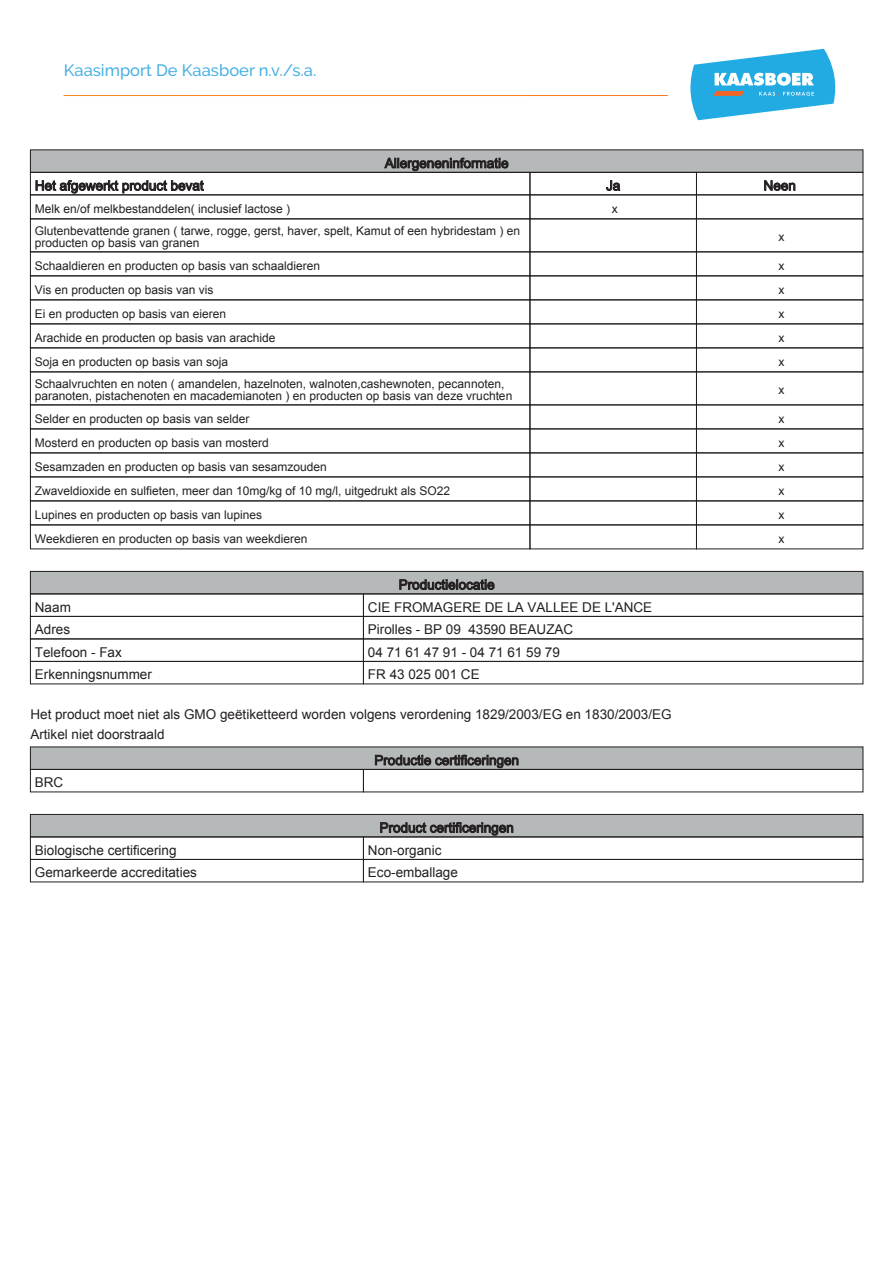
<style>
.page{position:relative;width:893px;height:1263px;background:#fff}
.page>*{position:absolute;margin:0;border:0;box-sizing:border-box;transform-origin:0 0}
.t1{font:500 16.5px "Raleway";color:#49b1e4}
.t2{font:13.5px/20.2px "Arial";color:#231f20}
.t3{font:12px/12px "Arial";color:#231f20}
</style>
<div class="page">
<svg style="left:690px;top:49px;width:145px;height:71px"></svg>
<div style="left:30px;top:150px;width:833px;height:22px;background:#b6b9b9"></div>
<div style="left:30px;top:172px;width:500px;height:23px;border:1px solid #231f20"></div>
<div style="left:530px;top:172px;width:167px;height:23px;border:1px solid #231f20"></div>
<div style="left:696px;top:172px;width:167px;height:23px;border:1px solid #231f20"></div>
<div style="left:30px;top:194px;width:500px;height:25px;border:1px solid #231f20"></div>
<div style="left:530px;top:194px;width:167px;height:25px;border:1px solid #231f20"></div>
<div style="left:696px;top:194px;width:167px;height:25px;border:1px solid #231f20"></div>
<div style="left:30px;top:218px;width:500px;height:34px;border:1px solid #231f20"></div>
<div style="left:530px;top:218px;width:167px;height:34px;border:1px solid #231f20"></div>
<div style="left:696px;top:218px;width:167px;height:34px;border:1px solid #231f20"></div>
<div style="left:30px;top:251px;width:500px;height:25px;border:1px solid #231f20"></div>
<div style="left:530px;top:251px;width:167px;height:25px;border:1px solid #231f20"></div>
<div style="left:696px;top:251px;width:167px;height:25px;border:1px solid #231f20"></div>
<div style="left:30px;top:275px;width:500px;height:25px;border:1px solid #231f20"></div>
<div style="left:530px;top:275px;width:167px;height:25px;border:1px solid #231f20"></div>
<div style="left:696px;top:275px;width:167px;height:25px;border:1px solid #231f20"></div>
<div style="left:30px;top:299px;width:500px;height:25px;border:1px solid #231f20"></div>
<div style="left:530px;top:299px;width:167px;height:25px;border:1px solid #231f20"></div>
<div style="left:696px;top:299px;width:167px;height:25px;border:1px solid #231f20"></div>
<div style="left:30px;top:323px;width:500px;height:25px;border:1px solid #231f20"></div>
<div style="left:530px;top:323px;width:167px;height:25px;border:1px solid #231f20"></div>
<div style="left:696px;top:323px;width:167px;height:25px;border:1px solid #231f20"></div>
<div style="left:30px;top:347px;width:500px;height:25px;border:1px solid #231f20"></div>
<div style="left:530px;top:347px;width:167px;height:25px;border:1px solid #231f20"></div>
<div style="left:696px;top:347px;width:167px;height:25px;border:1px solid #231f20"></div>
<div style="left:30px;top:371px;width:500px;height:34px;border:1px solid #231f20"></div>
<div style="left:530px;top:371px;width:167px;height:34px;border:1px solid #231f20"></div>
<div style="left:696px;top:371px;width:167px;height:34px;border:1px solid #231f20"></div>
<div style="left:30px;top:404px;width:500px;height:25px;border:1px solid #231f20"></div>
<div style="left:530px;top:404px;width:167px;height:25px;border:1px solid #231f20"></div>
<div style="left:696px;top:404px;width:167px;height:25px;border:1px solid #231f20"></div>
<div style="left:30px;top:428px;width:500px;height:25px;border:1px solid #231f20"></div>
<div style="left:530px;top:428px;width:167px;height:25px;border:1px solid #231f20"></div>
<div style="left:696px;top:428px;width:167px;height:25px;border:1px solid #231f20"></div>
<div style="left:30px;top:452px;width:500px;height:25px;border:1px solid #231f20"></div>
<div style="left:530px;top:452px;width:167px;height:25px;border:1px solid #231f20"></div>
<div style="left:696px;top:452px;width:167px;height:25px;border:1px solid #231f20"></div>
<div style="left:30px;top:476px;width:500px;height:25px;border:1px solid #231f20"></div>
<div style="left:530px;top:476px;width:167px;height:25px;border:1px solid #231f20"></div>
<div style="left:696px;top:476px;width:167px;height:25px;border:1px solid #231f20"></div>
<div style="left:30px;top:500px;width:500px;height:25px;border:1px solid #231f20"></div>
<div style="left:530px;top:500px;width:167px;height:25px;border:1px solid #231f20"></div>
<div style="left:696px;top:500px;width:167px;height:25px;border:1px solid #231f20"></div>
<div style="left:30px;top:524px;width:500px;height:25px;border:1px solid #231f20"></div>
<div style="left:530px;top:524px;width:167px;height:25px;border:1px solid #231f20"></div>
<div style="left:696px;top:524px;width:167px;height:25px;border:1px solid #231f20"></div>
<svg style="left:384px;top:157px;width:125px;height:14px"></svg>
<svg style="left:36px;top:180px;width:168px;height:14px"></svg>
<svg style="left:606px;top:180px;width:14px;height:11px"></svg>
<svg style="left:764px;top:180px;width:31px;height:11px"></svg>
<div style="left:30px;top:571px;width:833px;height:23px;background:#b6b9b9"></div>
<div style="left:30px;top:571px;width:833px;height:23px;border:1px solid #231f20"></div>
<div style="left:30px;top:593px;width:334px;height:24px;border:1px solid #231f20"></div>
<div style="left:363px;top:593px;width:500px;height:24px;border:1px solid #231f20"></div>
<div style="left:30px;top:616px;width:334px;height:23px;border:1px solid #231f20"></div>
<div style="left:363px;top:616px;width:500px;height:23px;border:1px solid #231f20"></div>
<div style="left:30px;top:638px;width:334px;height:24px;border:1px solid #231f20"></div>
<div style="left:363px;top:638px;width:500px;height:24px;border:1px solid #231f20"></div>
<div style="left:30px;top:661px;width:334px;height:23px;border:1px solid #231f20"></div>
<div style="left:363px;top:661px;width:500px;height:23px;border:1px solid #231f20"></div>
<svg style="left:399px;top:579px;width:96px;height:11px"></svg>
<div style="left:30px;top:747px;width:833px;height:22px;background:#b6b9b9"></div>
<div style="left:30px;top:769px;width:334px;height:23px;border:1px solid #231f20"></div>
<div style="left:363px;top:769px;width:500px;height:23px;border:1px solid #231f20"></div>
<svg style="left:375px;top:755px;width:144px;height:13px"></svg>
<div style="left:30px;top:814px;width:833px;height:23px;background:#b6b9b9"></div>
<div style="left:30px;top:814px;width:833px;height:23px;border:1px solid #231f20"></div>
<div style="left:30px;top:836px;width:334px;height:24px;border:1px solid #231f20"></div>
<div style="left:363px;top:836px;width:500px;height:24px;border:1px solid #231f20"></div>
<div style="left:30px;top:859px;width:334px;height:23px;border:1px solid #231f20"></div>
<div style="left:363px;top:859px;width:500px;height:23px;border:1px solid #231f20"></div>
<svg style="left:380px;top:822px;width:133px;height:14px"></svg>
<h1 class="t1" style="left:64px;top:60px;width:254px">Kaasimport De Kaasboer n.v./s.a.</h1>
<p class="t2" style="left:385px;top:153px;width:125px">Allergeneninformatie</p>
<p class="t2" style="left:35px;top:176px;width:170px">Het afgewerkt product bevat</p>
<p class="t2" style="left:606px;top:176px;width:16px">Ja</p>
<p class="t2" style="left:764px;top:176px;width:34px">Neen</p>
<p class="t3" style="left:35px;top:203px;width:257px">Melk en/of melkbestanddelen( inclusief lactose )</p>
<p class="t3" style="left:612px;top:203px;width:7px">x</p>
<p class="t3" style="left:35px;top:225px;width:487px">Glutenbevattende granen ( tarwe, rogge, gerst, haver, spelt, Kamut of een hybridestam ) en producten op basis van granen</p>
<p class="t3" style="left:778px;top:231px;width:7px">x</p>
<p class="t3" style="left:35px;top:260px;width:287px">Schaaldieren en producten op basis van schaaldieren</p>
<p class="t3" style="left:778px;top:260px;width:7px">x</p>
<p class="t3" style="left:35px;top:284px;width:180px">Vis en producten op basis van vis</p>
<p class="t3" style="left:778px;top:284px;width:7px">x</p>
<p class="t3" style="left:35px;top:308px;width:193px">Ei en producten op basis van eieren</p>
<p class="t3" style="left:778px;top:308px;width:7px">x</p>
<p class="t3" style="left:35px;top:332px;width:242px">Arachide en producten op basis van arachide</p>
<p class="t3" style="left:778px;top:332px;width:7px">x</p>
<p class="t3" style="left:35px;top:356px;width:195px">Soja en producten op basis van soja</p>
<p class="t3" style="left:778px;top:356px;width:7px">x</p>
<p class="t3" style="left:35px;top:378px;width:479px">Schaalvruchten en noten ( amandelen, hazelnoten, walnoten,cashewnoten, pecannoten, paranoten, pistachenoten en macademianoten ) en producten op basis van deze vruchten</p>
<p class="t3" style="left:778px;top:384px;width:7px">x</p>
<p class="t3" style="left:35px;top:413px;width:216px">Selder en producten op basis van selder</p>
<p class="t3" style="left:778px;top:413px;width:7px">x</p>
<p class="t3" style="left:35px;top:437px;width:235px">Mosterd en producten op basis van mosterd</p>
<p class="t3" style="left:778px;top:437px;width:7px">x</p>
<p class="t3" style="left:35px;top:461px;width:294px">Sesamzaden en producten op basis van sesamzouden</p>
<p class="t3" style="left:778px;top:461px;width:7px">x</p>
<p class="t3" style="left:35px;top:485px;width:417px">Zwaveldioxide en sulfieten, meer dan 10mg/kg of 10 mg/l, uitgedrukt als SO22</p>
<p class="t3" style="left:778px;top:485px;width:7px">x</p>
<p class="t3" style="left:35px;top:509px;width:229px">Lupines en producten op basis van lupines</p>
<p class="t3" style="left:778px;top:509px;width:7px">x</p>
<p class="t3" style="left:35px;top:533px;width:274px">Weekdieren en producten op basis van weekdieren</p>
<p class="t3" style="left:778px;top:533px;width:7px">x</p>
<p class="t2" style="left:399px;top:575px;width:97px">Productielocatie</p>
<p class="t2" style="left:35px;top:597px;width:38px">Naam</p>
<p class="t2" style="left:368px;top:597px;width:286px">CIE FROMAGERE DE LA VALLEE DE L'ANCE</p>
<p class="t2" style="left:35px;top:620px;width:37px">Adres</p>
<p class="t2" style="left:368px;top:620px;width:207px">Pirolles - BP 09 43590 BEAUZAC</p>
<p class="t2" style="left:35px;top:642px;width:88px">Telefoon - Fax</p>
<p class="t2" style="left:368px;top:642px;width:194px">04 71 61 47 91 - 04 71 61 59 79</p>
<p class="t2" style="left:35px;top:665px;width:119px">Erkenningsnummer</p>
<p class="t2" style="left:368px;top:665px;width:113px">FR 43 025 001 CE</p>
<p class="t2" style="left:30px;top:704px;width:643px">Het product moet niet als GMO geëtiketteerd worden volgens verordening 1829/2003/EG en 1830/2003/EG<br>Artikel niet doorstraald</p>
<p class="t2" style="left:35px;top:773px;width:30px">BRC</p>
<p class="t2" style="left:374px;top:750px;width:146px">Productie certificeringen</p>
<p class="t2" style="left:380px;top:818px;width:136px">Product certificeringen</p>
<p class="t2" style="left:35px;top:840px;width:143px">Biologische certificering</p>
<p class="t2" style="left:368px;top:840px;width:75px">Non-organic</p>
<p class="t2" style="left:35px;top:863px;width:163px">Gemarkeerde accreditaties</p>
<p class="t2" style="left:368px;top:863px;width:92px">Eco-emballage</p>
</div>
